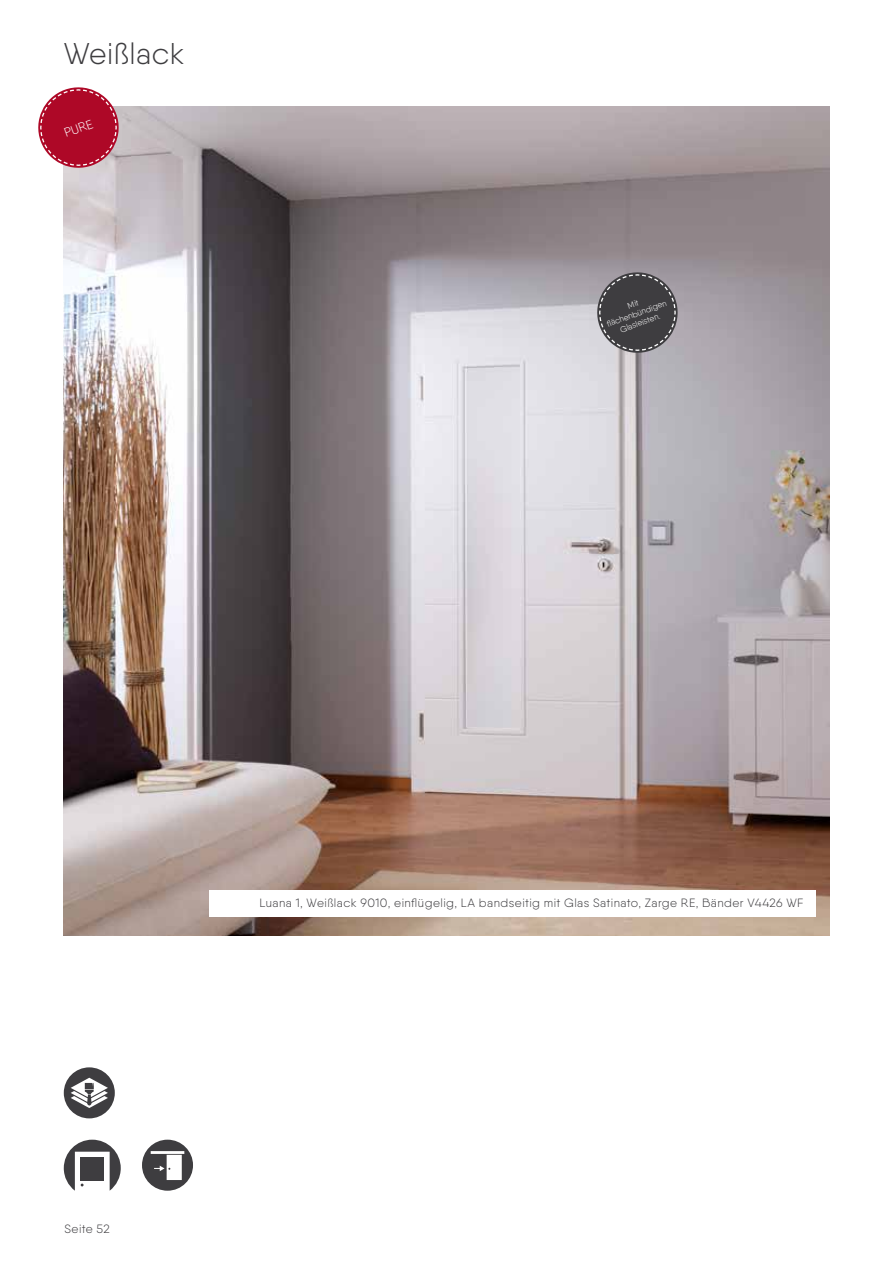
<style>
.page{position:relative;width:893px;height:1263px;background:#fff}
.page>*{position:absolute;margin:0;border:0;box-sizing:border-box;transform-origin:0 0}
.t1{font:300 30px "Qanelas";letter-spacing:.02em;color:#3e3d40}
.t2{font:300 12.6px "Qanelas";color:#fff}
.t3{font:300 12px "Qanelas";letter-spacing:.035em;color:#3e3d40}
.t4{font:300 8.4px/10.1px "Qanelas";color:#fff;text-align:center}
</style>
<div class="page">
<img style="left:64px;top:106px;width:765px;height:829px">
<svg style="left:64px;top:1067px;width:51px;height:51px"></svg>
<svg style="left:142px;top:1140px;width:51px;height:51px"></svg>
<svg style="left:64px;top:1140px;width:57px;height:51px"></svg>
<svg style="left:38px;top:87px;width:86px;height:86px"></svg>
<div style="left:209px;top:890px;width:607px;height:26px;background:#fff"></div>
<svg style="left:592px;top:267px;width:91px;height:91px"></svg>
<h1 class="t1" style="left:64px;top:35px;width:122px">Weißlack</h1>
<p class="t2" style="left:62px;top:126px;width:31px;rotate:-20deg">PURE</p>
<p class="t4" style="left:602px;top:310px;width:64px;rotate:-20deg">Mit<br>fl ächenbündigen<br>Glasleisten.</p>
<p class="t3" style="left:64px;top:1222px;width:47px">Seite 52</p>
<p class="t3" style="left:259px;top:895px;width:545px">Luana 1, Weißlack 9010, einflügelig, LA bandseitig mit Glas Satinato, Zarge RE, Bänder V4426 WF</p>
</div>
